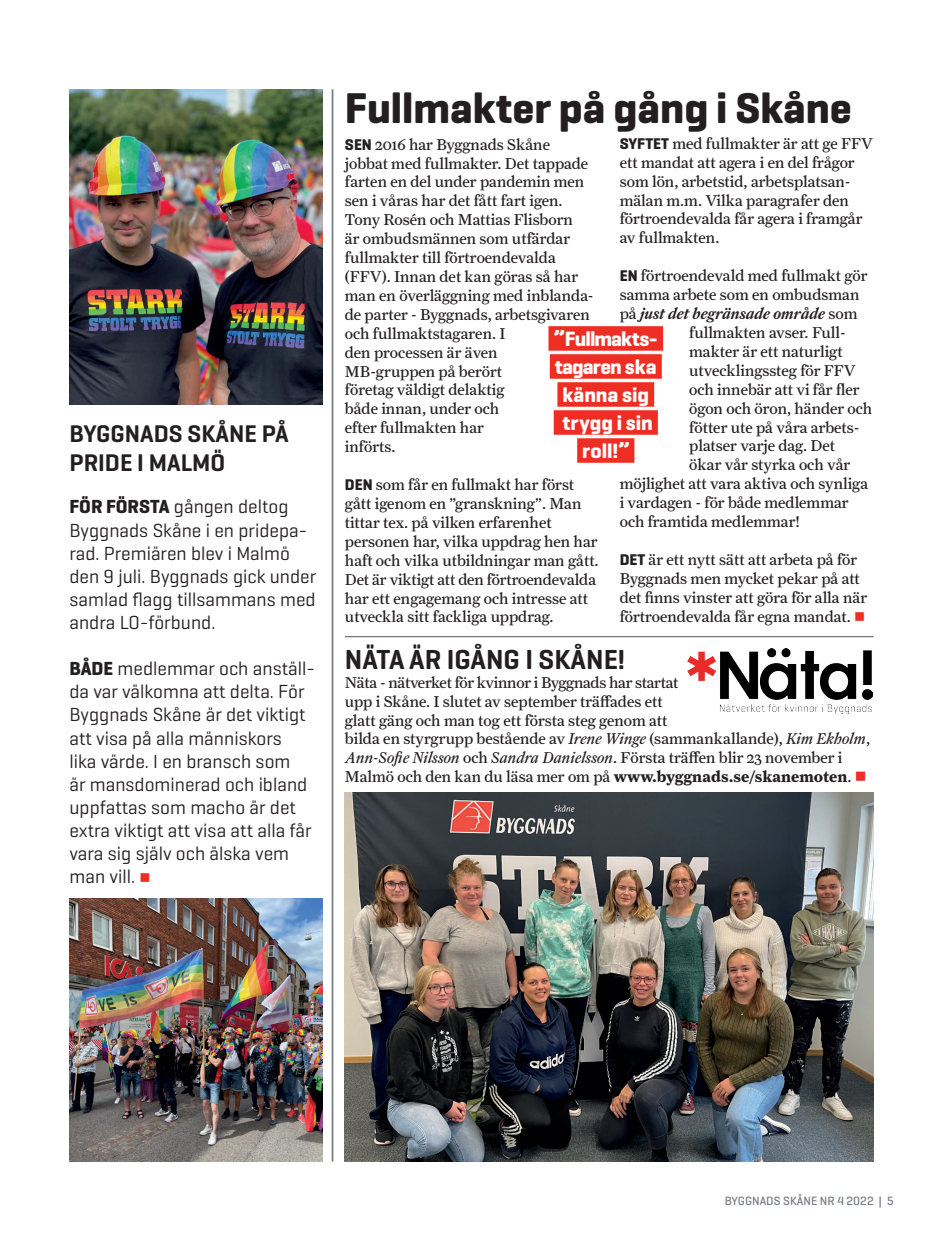
<style>
.page{position:relative;width:943px;height:1241px;background:#fff}
.page>*{position:absolute;margin:0;border:0;box-sizing:border-box;transform-origin:0 0}
.t1{font:700 43.75px "Geogrotesque";color:#231f20}
.t2{font:600 28px "Geogrotesque";color:#231f20}
.t3{font:600 24.5px/29.4px "Geogrotesque";color:#231f20}
.t4{font:700 21px/28px "Geogrotesque";letter-spacing:-.005em;color:#fff;text-align:center}
.t5{font:19.25px/23.1px "Geogrotesque";color:#231f20}
.t6{font:15.75px/18.9px "Farnham Text";color:#231f20}
.t7{font:15.75px "Farnham Text Semi Ital";color:#231f20}
.t8{font:500 12.25px "Geogrotesque";color:#777b83}
.s1{font-weight:700}
.s2{color:#ee2e22}
.s3{font-family:"Geogrotesque";font-weight:700}
.s4{font-family:"Farnham Text"}
.s5{font-style:italic}
</style>
<div class="page">
<img style="left:345px;top:792px;width:528px;height:368px">
<hr style="left:331px;top:89px;width:2px;height:1072px;background:#777b83">
<img style="left:69px;top:89px;width:253px;height:315px">
<img style="left:69px;top:898px;width:253px;height:263px">
<img style="left:687px;top:648px;width:185px;height:65px">
<hr style="left:345px;top:636px;width:528px;height:1px;background:#777b83">
<div style="left:548px;top:326px;width:115px;height:24px;background:#ee2e22"></div>
<div style="left:550px;top:354px;width:111px;height:24px;background:#ee2e22"></div>
<div style="left:557px;top:382px;width:97px;height:24px;background:#ee2e22"></div>
<div style="left:553px;top:410px;width:105px;height:24px;background:#ee2e22"></div>
<div style="left:577px;top:438px;width:57px;height:24px;background:#ee2e22"></div>
<h3 class="t3" style="left:69px;top:418px;width:221px">BYGGNADS SKÅNE PÅ<br>PRIDE I MALMÖ</h3>
<p class="t5" style="left:69px;top:494px;width:248px"><span class="s1">FÖR FÖRSTA</span> gången deltog<br>Byggnads Skåne i en pridepa&shy;rad. Premiären blev i Malmö den 9 juli. Byggnads gick under samlad flagg tillsammans med andra LO-förbund.</p>
<p class="t5" style="left:69px;top:656px;width:247px"><span class="s1">BÅDE</span> medlemmar och anställ&shy;da var välkomna att delta. För<br>Byggnads Skåne är det viktigt att visa på alla människors<br>lika värde. I en bransch som<br>är mansdominerad och ibland uppfattas som macho är det extra viktigt att visa att alla får vara sig själv och älska vem man vill. <span class="s2">■</span></p>
<h1 class="t1" style="left:345px;top:81px;width:508px">Fullmakter på gång i Skåne</h1>
<p class="t6" style="left:619px;top:134px;width:255px"><span class="s3">SYFTET</span> med fullmakter är att ge FFV ett mandat att agera i en del frågor som lön, arbetstid, arbetsplatsan&shy;mälan m.m. Vilka paragrafer den förtroendevalda får agera i framgår av fullmakten.</p>
<p class="t6" style="left:619px;top:266px;width:249px"><span class="s3">EN</span> förtroendevald med fullmakt gör samma arbete som en ombudsman</p>
<p class="t7" style="left:619px;top:304px;width:239px"><span class="s4">på</span> just det begränsade område <span class="s4">som</span></p>
<p class="t6" style="left:689px;top:323px;width:158px">fullmakten avser. Full-</p>
<p class="t6" style="left:689px;top:342px;width:155px">makter är ett naturligt</p>
<p class="t6" style="left:689px;top:360px;width:168px">utvecklingssteg för FFV</p>
<p class="t6" style="left:689px;top:379px;width:172px">och innebär att vi får fler</p>
<p class="t6" style="left:689px;top:398px;width:184px">ögon och öron, händer och</p>
<p class="t6" style="left:689px;top:417px;width:172px">fötter ute på våra arbets-</p>
<p class="t6" style="left:689px;top:436px;width:147px">platser varje dag. Det</p>
<p class="t6" style="left:689px;top:455px;width:162px">ökar vår styrka och vår</p>
<p class="t6" style="left:619px;top:474px;width:250px">möjlighet att vara aktiva och synliga</p>
<p class="t6" style="left:619px;top:493px;width:230px">i vardagen - för både medlemmar</p>
<p class="t6" style="left:619px;top:512px;width:182px">och framtida medlemmar!</p>
<p class="t6" style="left:619px;top:549px;width:249px"><span class="s3">DET</span> är ett nytt sätt att arbeta på för Byggnads men mycket pekar på att det finns vinster att göra för alla när förtroendevalda får egna mandat. <span class="s2">■</span></p>
<p class="t6" style="left:345px;top:134px;width:250px"><span class="s3">SEN</span> 2016 har Byggnads Skåne jobbat med fullmakter. Det tappade farten en del under pandemin men sen i våras har det fått fart igen.<br>Tony Rosén och Mattias Flisborn<br>är ombudsmännen som utfärdar fullmakter till förtroendevalda (FFV). Innan det kan göras så har man en överläggning med inblanda&shy;de parter - Byggnads, arbetsgivaren och fullmaktstagaren. I<br>den processen är även<br>MB-gruppen på berört<br>företag väldigt delaktig<br>både innan, under och<br>efter fullmakten har<br>införts.</p>
<p class="t6" style="left:345px;top:475px;width:255px"><span class="s3">DEN</span> som får en fullmakt har först gått igenom en ”granskning”. Man tittar tex. på vilken erfarenhet personen har, vilka uppdrag hen har haft och vilka utbildningar man gått.<br>Det är viktigt att den förtroendevalda har ett engagemang och intresse att utveckla sitt fackliga uppdrag.</p>
<h3 class="t4" style="left:554px;top:324px;width:105px">”Fullmakts&shy;tagaren ska känna sig trygg i sin roll!”</h3>
<h2 class="t2" style="left:345px;top:641px;width:282px">NÄTA ÄR IGÅNG I SKÅNE!</h2>
<p class="t6" style="left:345px;top:672px;width:526px">Näta - nätverket för kvinnor i Byggnads har startat<br>upp i Skåne. I slutet av september träffades ett<br>glatt gäng och man tog ett första steg genom att<br>bilda en styrgrupp bestående av <span class="s5">Irene Winge</span> (sammankallande), <span class="s5">Kim Ekholm</span>, <span class="s5">Ann-Sofie Nilsson</span> och <span class="s5">Sandra Danielsson</span>. Första träffen blir 23 november i Malmö och den kan du läsa mer om på <span class="s1">www.byggnads.se/skanemoten</span>. <span class="s2">■</span></p>
<p class="t8" style="left:724px;top:1192px;width:170px">BYGGNADS SKÅNE NR 4 2022 | 5</p>
</div>
